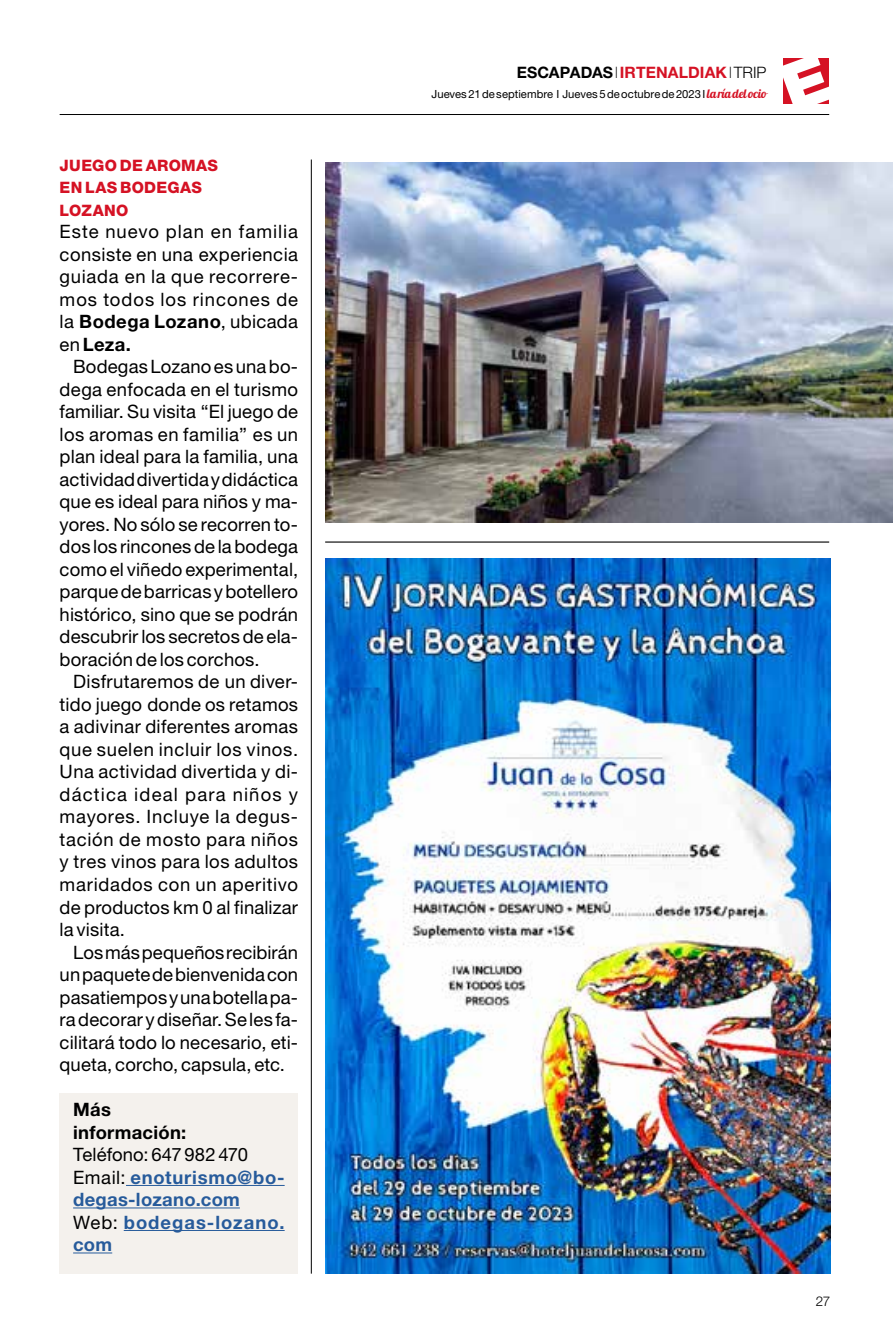
<style>
.page{position:relative;width:893px;height:1340px;background:#fff}
.page>*{position:absolute;margin:0;border:0;box-sizing:border-box;transform-origin:0 0}
.t1{font:18.45px/22.5px "Helvetica Neue LT Std";letter-spacing:.01em;color:#000;text-align:justify}
.t2{font:700 18.45px/22.5px "Helvetica Neue LT Std";letter-spacing:.04em;color:#275b9b}
.t3{font:700 18.45px/22.5px "Helvetica Neue LT Std";letter-spacing:.015em;color:#000}
.t4{font:800 15.75px/22.5px "Helvetica Neue LT Std";letter-spacing:.02em;color:#d51224}
.t5{font:700 15.75px "Helvetica Neue LT Std";letter-spacing:.005em;color:#d51224}
.t6{font:300 13.5px "Helvetica Neue LT Std";color:#000}
.t7{font:11.25px "Helvetica Neue LT Std";letter-spacing:.005em;color:#000}
.s1{font-weight:700}
.s2{font-weight:400;color:#000}
.s3{color:#000}
.s4{font-weight:100;color:#000}
.s5{font-weight:300;color:#000}
.s6{font-family:"Lobster 1.4";font-size:12.38px;color:#d51224}
</style>
<div class="page">
<div style="left:60px;top:1093px;width:238px;height:180px;background:#f4f1ed"></div>
<hr style="left:60px;top:114px;width:769px;height:1px;background:#000">
<hr style="left:126px;top:1184px;width:159px;height:1px;background:#275b9b">
<hr style="left:73px;top:1207px;width:167px;height:1px;background:#275b9b">
<hr style="left:124px;top:1229px;width:161px;height:1px;background:#275b9b">
<hr style="left:73px;top:1252px;width:39px;height:1px;background:#275b9b">
<hr style="left:311px;top:159px;width:1px;height:1114px;background:#000">
<img style="left:325px;top:162px;width:568px;height:360px">
<hr style="left:325px;top:541px;width:504px;height:1px;background:#000">
<img style="left:325px;top:558px;width:505px;height:715px">
<div style="left:783px;top:58px;width:46px;height:46px;background:#d51224"></div>
<p class="t4" style="left:60px;top:154px;width:160px">JUEGO DE AROMAS<br>EN LAS BODEGAS<br>LOZANO</p>
<p class="t1" style="left:60px;top:220px;width:240px">Este nuevo plan en familia consiste en una experiencia guiada en la que recorrere&shy;mos todos los rincones de la <span class="s1">Bodega Lozano</span>, ubicada en <span class="s1">Leza.</span></p>
<p class="t1" style="left:60px;top:355px;width:240px;text-indent:14px">Bodegas Lozano es una bo&shy;dega enfocada en el turismo familiar. Su visita “El juego de los aromas en familia” es un plan ideal para la familia, una actividad divertida y didáctica que es ideal para niños y ma&shy;yores. No sólo se recorren to&shy;dos los rincones de la bodega como el viñedo experimental, parque de barricas y botellero histórico, sino que se podrán descubrir los secretos de ela&shy;boración de los corchos.</p>
<p class="t1" style="left:60px;top:670px;width:240px;text-indent:14px">Disfrutaremos de un diver&shy;tido juego donde os retamos a adivinar diferentes aromas que suelen incluir los vinos.<br>Una actividad divertida y di&shy;dáctica ideal para niños y mayores. Incluye la degus&shy;tación de mosto para niños y tres vinos para los adultos maridados con un aperitivo de productos km 0 al finalizar la visita.</p>
<p class="t1" style="left:60px;top:940px;width:240px;text-indent:14px">Los más pequeños recibirán un paquete de bienvenida con pasatiempos y una botella pa&shy;ra decorar y diseñar. Se les fa&shy;cilitará todo lo necesario, eti&shy;queta, corcho, capsula, etc.</p>
<p class="t3" style="left:73px;top:1097px;width:115px">Más información:</p>
<p class="t2" style="left:73px;top:1142px;width:213px"><span class="s2">Teléfono: 647 982 470<br>Email:</span> enoturismo@bo&shy;degas-lozano.com<br><span class="s2">Web:</span> bodegas-lozano. com</p>
<p class="t5" style="left:517px;top:62px;width:251px"><span class="s3">ESCAPADAS</span> <span class="s4">I</span>IRTENALDIAK<span class="s4">I</span><span class="s5">TRIP</span></p>
<p class="t7" style="left:431px;top:87px;width:337px">Jueves 21 de septiembre I Jueves 5 de octubre de 2023 I <span class="s6">la ría del ocio</span></p>
<p class="t6" style="left:816px;top:1292px;width:16px">27</p>
</div>
